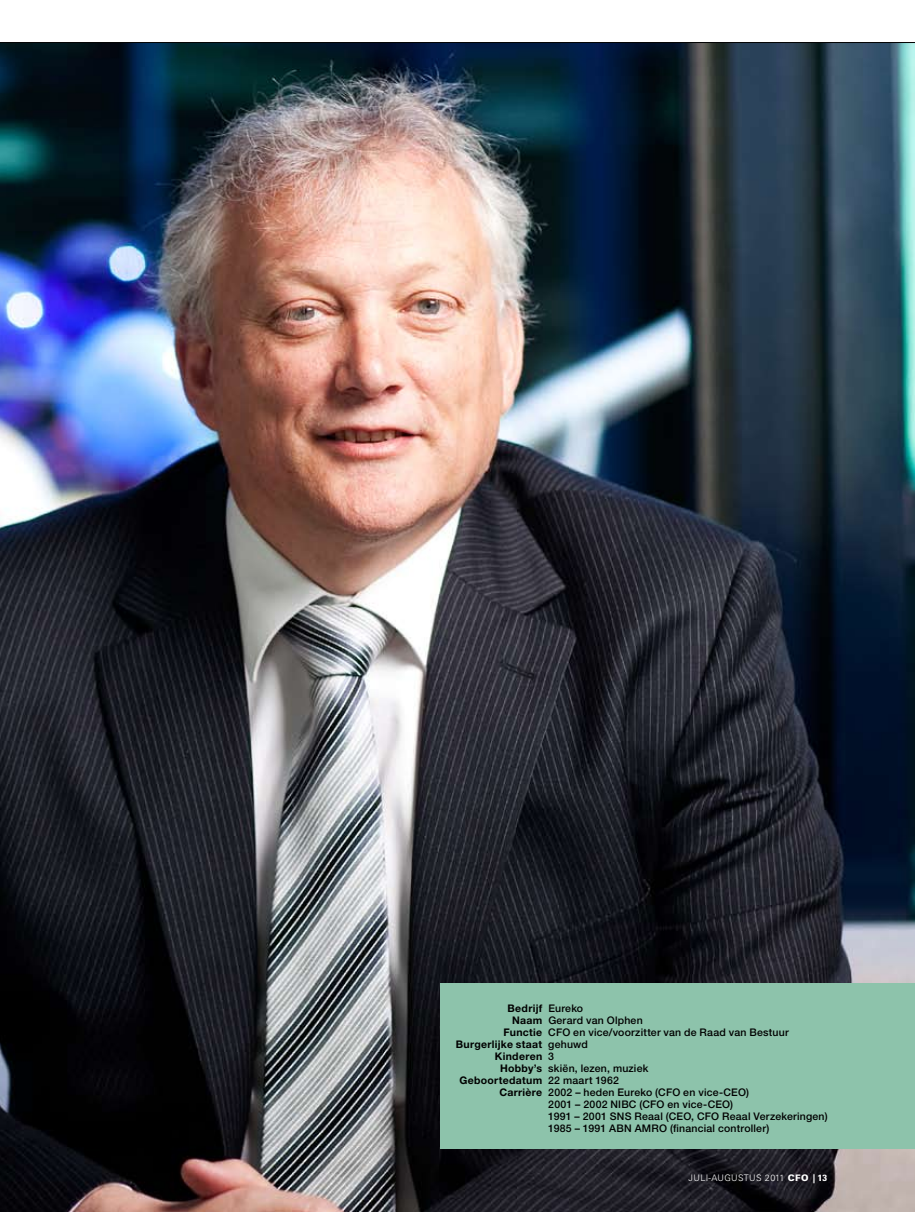
<style>
.page{position:relative;width:915px;height:1212px;background:#fff}
.page>*{position:absolute;margin:0;border:0;box-sizing:border-box;transform-origin:0 0}
.t1{font:500 10.5px "Helvetica Neue LT";letter-spacing:.02em;color:#000}
.t2{font:700 10.5px "Helvetica Neue LT";letter-spacing:.025em;color:#000}
.t3{font:300 9px "Univers LT";letter-spacing:.04em;color:#fff}
.s1{font-weight:500}
.s2{font-weight:700}
.s3{font-weight:900}
.s4{font-family:"Univers";font-weight:700;font-stretch:condensed}
</style>
<div class="page">
<img style="left:0;top:43px;width:914px;height:1169px">
<hr style="left:0;top:42px;width:914px;height:1px;background:#000">
<div style="left:440px;top:983px;width:474px;height:166px;background:#8dc3ab"></div>
<p class="t2" style="left:507px;top:1002px;width:77px">Bedrijf <span class="s1">Eureko</span></p>
<p class="t1" style="left:512px;top:1014px;width:132px"><span class="s2">Naam</span> Gerard van Olphen</p>
<p class="t1" style="left:503px;top:1026px;width:286px"><span class="s2">Functie</span> CFO en vice/voorzitter van de Raad van Bestuur</p>
<p class="t2" style="left:456px;top:1038px;width:133px">Burgerlijke staat <span class="s1">gehuwd</span></p>
<p class="t2" style="left:494px;top:1050px;width:61px">Kinderen <span class="s1">3</span></p>
<p class="t1" style="left:500px;top:1062px;width:150px"><span class="s2">Hobby’s</span> skiën, lezen, muziek</p>
<p class="t2" style="left:459px;top:1074px;width:161px">Geboortedatum <span class="s1">22 maart 1962</span></p>
<p class="t1" style="left:499px;top:1086px;width:251px"><span class="s2">Carrière</span> 2002 – heden Eureko (CFO en vice-CEO)</p>
<p class="t1" style="left:548px;top:1098px;width:186px">2001 – 2002 NIBC (CFO en vice-CEO)</p>
<p class="t1" style="left:548px;top:1110px;width:281px">1991 – 2001 SNS Reaal (CEO, CFO Reaal Verzekeringen)</p>
<p class="t1" style="left:548px;top:1122px;width:222px">1985 – 1991 ABN AMRO (financial controller)</p>
<p class="t3" style="left:688px;top:1172px;width:140px">JULI-AUGUSTUS 2011 <span class="s3">CFO</span> <span class="s4">| 13</span></p>
</div>
